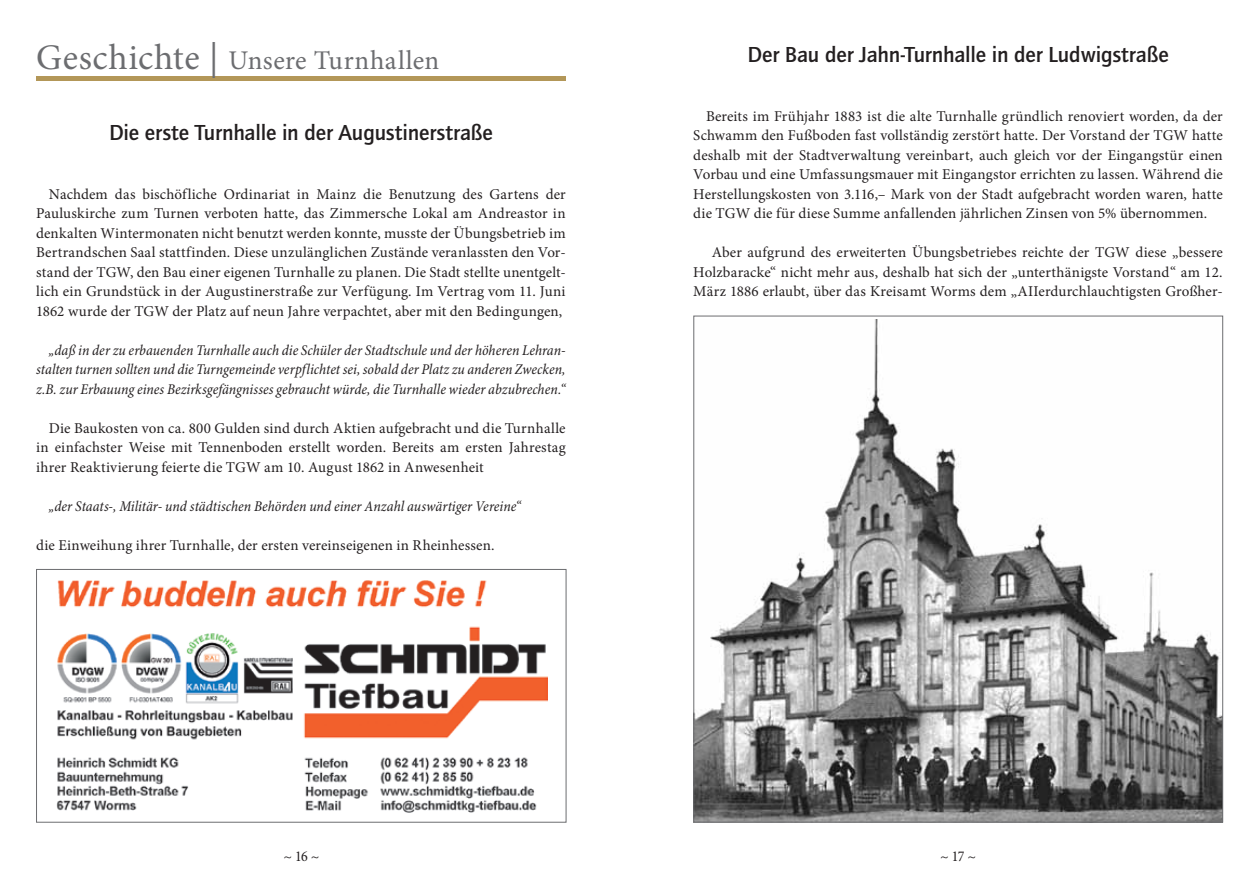
<style>
.page{position:relative;width:1259px;height:893px;background:#fff}
.page>*{position:absolute;margin:0;border:0;box-sizing:border-box;transform-origin:0 0}
.t1{font:27px "Minion Pro";letter-spacing:.015em;color:#6c6d70}
.t2{font:700 22.5px "Quay Itc T";letter-spacing:-.01em;color:#231f20}
.t3{font:15px/19.5px "Minion Pro";letter-spacing:.005em;color:#231f20;text-align:justify}
.t4{font:italic condensed 15px/19.5px "Minion Pro";color:#231f20;text-align:justify}
.t5{font:condensed 15px "Minion Pro";color:#231f20}
.s1{font-size:36px}
</style>
<div class="page">
<hr style="left:36px;top:77px;width:530px;height:4px;background:#b39758">
<img style="left:695px;top:320px;width:526px;height:501px">
<img style="left:56px;top:580px;width:491px;height:232px">
<div style="left:36px;top:569px;width:530px;height:254px;border:1px solid #6c6d70"></div>
<h1 class="t1" style="left:36px;top:42px;width:405px"><span class="s1">Geschichte |</span> Unsere Turnhallen</h1>
<h2 class="t2" style="left:109px;top:119px;width:385px">Die erste Turnhalle in der Augustinerstraße</h2>
<p class="t3" style="left:36px;top:184px;width:531px;text-indent:13px">Nachdem das bischöfliche Ordinariat in Mainz die Benutzung des Gartens der Pauluskirche zum Turnen verboten hatte, das Zimmersche Lokal am Andreastor in denkalten Wintermonaten nicht benutzt werden konnte, musste der Übungsbetrieb im Bertrandschen Saal stattfinden. Diese unzulänglichen Zustände veranlassten den Vor&shy;stand der TGW, den Bau einer eigenen Turnhalle zu planen. Die Stadt stellte unentgelt&shy;lich ein Grundstück in der Augustinerstraße zur Verfügung. Im Vertrag vom 11. Juni 1862 wurde der TGW der Platz auf neun Jahre verpachtet, aber mit den Bedingungen,</p>
<p class="t4" style="left:36px;top:341px;width:531px;text-indent:13px">„daß in der zu erbauenden Turnhalle auch die Schüler der Stadtschule und der höheren Lehran&shy;stalten turnen sollten und die Turngemeinde verpflichtet sei, sobald der Platz zu anderen Zwecken, z.B. zur Erbauung eines Bezirksgefängnisses gebraucht würde, die Turnhalle wieder abzubrechen.“</p>
<p class="t3" style="left:36px;top:418px;width:531px;text-indent:13px">Die Baukosten von ca. 800 Gulden sind durch Aktien aufgebracht und die Turnhalle in einfachster Weise mit Tennenboden erstellt worden. Bereits am ersten Jahrestag ihrer Reaktivierung feierte die TGW am 10. August 1862 in Anwesenheit</p>
<p class="t4" style="left:49px;top:497px;width:473px">„der Staats-, Militär- und städtischen Behörden und einer Anzahl auswärtiger Vereine“</p>
<p class="t3" style="left:36px;top:535px;width:460px">die Einweihung ihrer Turnhalle, der ersten vereinseigenen in Rheinhessen.</p>
<h2 class="t2" style="left:747px;top:41px;width:423px">Der Bau der Jahn-Turnhalle in der Ludwigstraße</h2>
<p class="t3" style="left:693px;top:106px;width:531px;text-indent:13px">Bereits im Frühjahr 1883 ist die alte Turnhalle gründlich renoviert worden, da der Schwamm den Fußboden fast vollständig zerstört hatte. Der Vorstand der TGW hatte deshalb mit der Stadtverwaltung vereinbart, auch gleich vor der Eingangstür einen Vorbau und eine Umfassungsmauer mit Eingangstor errichten zu lassen. Während die Herstellungskosten von 3.116,– Mark von der Stadt aufgebracht worden waren, hatte die TGW die für diese Summe anfallenden jährlichen Zinsen von 5% übernommen.</p>
<p class="t3" style="left:693px;top:243px;width:531px;text-indent:18px">Aber aufgrund des erweiterten Übungsbetriebes reichte der TGW diese „bessere Holzbaracke“ nicht mehr aus, deshalb hat sich der „unterthänigste Vorstand“ am 12.<br>März 1886 erlaubt, über das Kreisamt Worms dem „AIIerdurchlauchtigsten Großher-</p>
<p class="t5" style="left:283px;top:848px;width:37px">~ 16 ~</p>
<p class="t5" style="left:940px;top:848px;width:38px">~ 17 ~</p>
</div>
